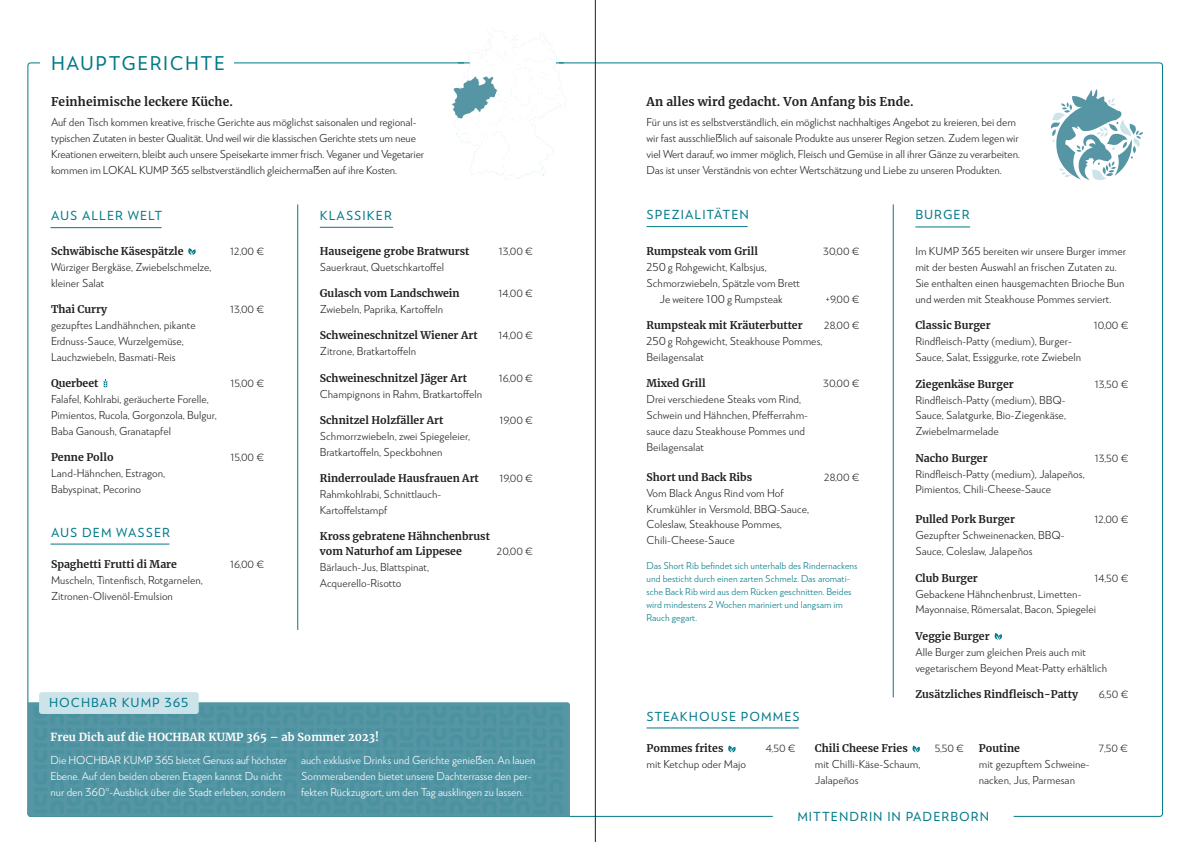
<style>
.page{position:relative;width:1191px;height:842px;background:#fff}
.page>*{position:absolute;margin:0;border:0;box-sizing:border-box;transform-origin:0 0}
.t1{font:500 19px "RNS Miles";letter-spacing:.08em;color:#007989}
.t2{font:500 12.5px "RNS Miles";letter-spacing:.08em;color:#007989}
.t3{font:700 12px "Merriweather";letter-spacing:.01em;color:#231f20}
.t4{font:11px/15.9px "RNS Miles";color:#231f20}
.t5{font:11px/15.9px "RNS Miles";letter-spacing:-.005em;color:#fff}
.t6{font:700 11px "Merriweather";letter-spacing:.01em;color:#fff}
.t7{font:700 10.5px/15px "Merriweather";color:#231f20}
.t8{font:10px "RNS Miles";color:#231f20}
.t9{font:9.5px/13px "RNS Miles";color:#007989}
</style>
<div class="page">
<hr style="left:297px;top:204px;width:1px;height:426px;background:#007989">
<svg style="left:451px;top:28px;width:116px;height:152px"></svg>
<svg style="left:188px;top:248px;width:8px;height:7px"></svg>
<hr style="left:50px;top:227px;width:112px;height:1px;background:#007989">
<hr style="left:50px;top:544px;width:119px;height:1px;background:#007989">
<hr style="left:320px;top:227px;width:73px;height:1px;background:#007989">
<hr style="left:646px;top:226px;width:101px;height:1px;background:#007989">
<svg style="left:28px;top:702px;width:542px;height:115px;background:#5797a5"></svg>
<div style="left:34px;top:706px;width:529px;height:108px;background:#5395a3"></div>
<hr style="left:549px;top:795px;width:14px;height:4px;background:#4b92a0">
<div style="left:39px;top:692px;width:160px;height:22px;background:#cce3ea;border-radius:3px"></div>
<hr style="left:915px;top:227px;width:55px;height:1px;background:#007989">
<svg style="left:1050px;top:89px;width:93px;height:91px"></svg>
<hr style="left:646px;top:728px;width:153px;height:1px;background:#007989">
<hr style="left:893px;top:204px;width:1px;height:493px;background:#007989">
<svg style="left:103px;top:379px;width:4px;height:8px"></svg>
<svg style="left:994px;top:633px;width:8px;height:7px"></svg>
<svg style="left:912px;top:745px;width:8px;height:7px"></svg>
<svg style="left:728px;top:745px;width:8px;height:7px"></svg>
<hr style="left:595px;top:0;width:1px;height:842px;background:#231f20">
<p class="t1" style="left:51px;top:51px;width:175px">HAUPTGERICHTE</p>
<p class="t3" style="left:51px;top:93px;width:183px">Feinheimische leckere Küche.</p>
<p class="t4" style="left:51px;top:114px;width:375px">Auf den Tisch kommen kreative, frische Gerichte aus möglichst saisonalen und regional&shy;typischen Zutaten in bester Qualität. Und weil wir die klassischen Gerichte stets um neue Kreationen erweitern, bleibt auch unsere Speisekarte immer frisch. Veganer und Vegetarier kommen im LOKAL KUMP 365 selbstverständlich gleichermaßen auf ihre Kosten.</p>
<p class="t2" style="left:51px;top:207px;width:113px">AUS ALLER WELT</p>
<p class="t2" style="left:320px;top:207px;width:73px">KLASSIKER</p>
<p class="t7" style="left:51px;top:243px;width:134px">Schwäbische Käsespätzle</p>
<p class="t8" style="left:230px;top:245px;width:35px">12,00 €</p>
<p class="t4" style="left:51px;top:259px;width:162px">Würziger Bergkäse, Zwiebelschmelze, kleiner Salat</p>
<p class="t7" style="left:51px;top:301px;width:58px">Thai Curry</p>
<p class="t8" style="left:230px;top:303px;width:36px">13,00 €</p>
<p class="t4" style="left:51px;top:317px;width:146px">gezupftes Landhähnchen, pikante<br>Erdnuss-Sauce, Wurzelgemüse,<br>Lauchzwiebeln, Basmati-Reis</p>
<p class="t7" style="left:51px;top:376px;width:49px">Querbeet</p>
<p class="t8" style="left:230px;top:377px;width:35px">15,00 €</p>
<p class="t4" style="left:51px;top:391px;width:167px">Falafel, Kohlrabi, geräucherte Forelle,<br>Pimientos, Rucola, Gorgonzola, Bulgur,<br>Baba Ganoush, Granatapfel</p>
<p class="t7" style="left:51px;top:450px;width:64px">Penne Pollo</p>
<p class="t8" style="left:230px;top:451px;width:35px">15,00 €</p>
<p class="t4" style="left:51px;top:465px;width:115px">Land-Hähnchen, Estragon,<br>Babyspinat, Pecorino</p>
<p class="t2" style="left:51px;top:524px;width:121px">AUS DEM WASSER</p>
<p class="t7" style="left:51px;top:556px;width:127px">Spaghetti Frutti di Mare</p>
<p class="t8" style="left:230px;top:558px;width:36px">16,00 €</p>
<p class="t4" style="left:51px;top:572px;width:153px">Muscheln, Tintenfisch, Rotgarnelen,<br>Zitronen-Olivenöl-Emulsion</p>
<p class="t7" style="left:320px;top:243px;width:151px">Hauseigene grobe Bratwurst</p>
<p class="t8" style="left:499px;top:245px;width:36px">13,00 €</p>
<p class="t4" style="left:320px;top:259px;width:126px">Sauerkraut, Quetschkartoffel</p>
<p class="t7" style="left:320px;top:286px;width:141px">Gulasch vom Landschwein</p>
<p class="t8" style="left:498px;top:287px;width:36px">14,00 €</p>
<p class="t4" style="left:320px;top:301px;width:125px">Zwiebeln, Paprika, Kartoffeln</p>
<p class="t7" style="left:320px;top:328px;width:159px">Schweineschnitzel Wiener Art</p>
<p class="t8" style="left:498px;top:329px;width:36px">14,00 €</p>
<p class="t4" style="left:320px;top:343px;width:98px">Zitrone, Bratkartoffeln</p>
<p class="t7" style="left:320px;top:370px;width:149px">Schweineschnitzel Jäger Art</p>
<p class="t8" style="left:499px;top:372px;width:36px">16,00 €</p>
<p class="t4" style="left:320px;top:385px;width:164px">Champignons in Rahm, Bratkartoffeln</p>
<p class="t7" style="left:320px;top:412px;width:125px">Schnitzel Holzfäller Art</p>
<p class="t8" style="left:499px;top:414px;width:35px">19,00 €</p>
<p class="t4" style="left:320px;top:428px;width:152px">Schmorrzwiebeln, zwei Spiegeleier,<br>Bratkartoffeln, Speckbohnen</p>
<p class="t7" style="left:320px;top:470px;width:161px">Rinderroulade Hausfrauen Art</p>
<p class="t8" style="left:499px;top:472px;width:35px">19,00 €</p>
<p class="t4" style="left:320px;top:486px;width:123px">Rahmkohlrabi, Schnittlauch-<br>Kartoffelstampf</p>
<p class="t7" style="left:320px;top:529px;width:172px">Kross gebratene Hähnchenbrust vom Naturhof am Lippesee</p>
<p class="t8" style="left:497px;top:545px;width:38px">20,00 €</p>
<p class="t4" style="left:320px;top:559px;width:111px">Bärlauch-Jus, Blattspinat,<br>Acquerello-Risotto</p>
<p class="t2" style="left:49px;top:695px;width:141px">HOCHBAR KUMP 365</p>
<p class="t6" style="left:51px;top:729px;width:330px">Freu Dich auf die HOCHBAR KUMP 365 – ab Sommer 2023!</p>
<p class="t5" style="left:51px;top:752px;width:238px">Die HOCHBAR KUMP 365 bietet Genuss auf höchster<br>Ebene. Auf den beiden oberen Etagen kannst Du nicht nur den 360°-Ausblick über die Stadt erleben, sondern</p>
<p class="t5" style="left:301px;top:752px;width:236px">auch exklusive Drinks und Gerichte genießen. An lauen<br>Sommerabenden bietet unsere Dachterrasse den per&shy;fekten Rückzugsort, um den Tag ausklingen zu lassen.</p>
<p class="t3" style="left:646px;top:93px;width:269px">An alles wird gedacht. Von Anfang bis Ende.</p>
<p class="t4" style="left:646px;top:114px;width:375px">Für uns ist es selbstverständlich, ein möglichst nachhaltiges Angebot zu kreieren, bei dem wir fast ausschließlich auf saisonale Produkte aus unserer Region setzen. Zudem legen wir viel Wert darauf, wo immer möglich, Fleisch und Gemüse in all ihrer Gänze zu verarbeiten.<br>Das ist unser Verständnis von echter Wertschätzung und Liebe zu unseren Produkten.</p>
<p class="t2" style="left:646px;top:206px;width:104px">SPEZIALITÄTEN</p>
<p class="t7" style="left:646px;top:243px;width:113px">Rumpsteak vom Grill</p>
<p class="t8" style="left:823px;top:245px;width:38px">30,00 €</p>
<p class="t4" style="left:646px;top:259px;width:155px">250 g Rohgewicht, Kalbsjus,<br>Schmorzwiebeln, Spätzle vom Brett</p>
<p class="t4" style="left:659px;top:291px;width:125px">Je weitere 100 g Rumpsteak</p>
<p class="t8" style="left:825px;top:293px;width:36px">+9,00 €</p>
<p class="t7" style="left:646px;top:317px;width:158px">Rumpsteak mit Kräuterbutter</p>
<p class="t8" style="left:824px;top:319px;width:37px">28,00 €</p>
<p class="t4" style="left:646px;top:333px;width:177px">250 g Rohgewicht, Steakhouse Pommes,<br>Beilagensalat</p>
<p class="t7" style="left:646px;top:376px;width:61px">Mixed Grill</p>
<p class="t8" style="left:823px;top:377px;width:38px">30,00 €</p>
<p class="t4" style="left:646px;top:391px;width:163px">Drei verschiedene Steaks vom Rind,<br>Schwein und Hähnchen, Pfefferrahm&shy;sauce dazu Steakhouse Pommes und<br>Beilagensalat</p>
<p class="t7" style="left:646px;top:469px;width:107px">Short und Back Ribs</p>
<p class="t8" style="left:824px;top:471px;width:37px">28,00 €</p>
<p class="t4" style="left:646px;top:485px;width:164px">Vom Black Angus Rind vom Hof<br>Krumkühler in Versmold, BBQ-Sauce,<br>Coleslaw, Steakhouse Pommes,<br>Chili-Cheese-Sauce</p>
<p class="t9" style="left:646px;top:559px;width:213px">Das Short Rib befindet sich unterhalb des Rindernackens und besticht durch einen zarten Schmelz. Das aromati&shy;sche Back Rib wird aus dem Rücken geschnitten. Beides wird mindestens 2 Wochen mariniert und langsam im Rauch gegart.</p>
<p class="t2" style="left:646px;top:708px;width:155px">STEAKHOUSE POMMES</p>
<p class="t2" style="left:915px;top:206px;width:56px">BURGER</p>
<p class="t4" style="left:915px;top:243px;width:212px">Im KUMP 365 bereiten wir unsere Burger immer mit der besten Auswahl an frischen Zutaten zu.<br>Sie enthalten einen hausgemachten Brioche Bun und werden mit Steakhouse Pommes serviert.</p>
<p class="t7" style="left:915px;top:318px;width:77px">Classic Burger</p>
<p class="t8" style="left:1094px;top:319px;width:36px">10,00 €</p>
<p class="t4" style="left:915px;top:333px;width:167px">Rindfleisch-Patty (medium), Burger-<br>Sauce, Salat, Essiggurke, rote Zwiebeln</p>
<p class="t7" style="left:915px;top:376px;width:100px">Ziegenkäse Burger</p>
<p class="t8" style="left:1094px;top:378px;width:35px">13,50 €</p>
<p class="t4" style="left:915px;top:391px;width:152px;text-align:justify">Rindfleisch-Patty (medium), BBQ-Sauce, Salatgurke, Bio-Ziegenkäse, Zwiebelmarmelade</p>
<p class="t7" style="left:915px;top:450px;width:74px">Nacho Burger</p>
<p class="t8" style="left:1094px;top:452px;width:35px">13,50 €</p>
<p class="t4" style="left:915px;top:465px;width:171px">Rindfleisch-Patty (medium), Jalapeños,<br>Pimientos, Chili-Cheese-Sauce</p>
<p class="t7" style="left:915px;top:512px;width:101px">Pulled Pork Burger</p>
<p class="t8" style="left:1094px;top:513px;width:35px">12,00 €</p>
<p class="t4" style="left:915px;top:527px;width:151px">Gezupfter Schweinenacken, BBQ-<br>Sauce, Coleslaw, Jalapeños</p>
<p class="t7" style="left:915px;top:570px;width:64px">Club Burger</p>
<p class="t8" style="left:1094px;top:572px;width:35px">14,50 €</p>
<p class="t4" style="left:915px;top:585px;width:182px">Gebackene Hähnchenbrust, Limetten-<br>Mayonnaise, Römersalat, Bacon, Spiegelei</p>
<p class="t7" style="left:915px;top:628px;width:76px">Veggie Burger</p>
<p class="t4" style="left:915px;top:644px;width:193px">Alle Burger zum gleichen Preis auch mit vegetarischem Beyond Meat-Patty erhältlich</p>
<p class="t7" style="left:915px;top:686px;width:164px">Zusätzliches Rindfleisch-Patty</p>
<p class="t8" style="left:1098px;top:688px;width:31px">6,50 €</p>
<p class="t7" style="left:646px;top:741px;width:78px">Pommes frites</p>
<p class="t8" style="left:765px;top:742px;width:31px">4,50 €</p>
<p class="t4" style="left:646px;top:756px;width:101px">mit Ketchup oder Majo</p>
<p class="t7" style="left:815px;top:741px;width:94px">Chili Cheese Fries</p>
<p class="t8" style="left:934px;top:742px;width:31px">5,50 €</p>
<p class="t4" style="left:815px;top:756px;width:107px">mit Chilli-Käse-Schaum,<br>Jalapeños</p>
<p class="t7" style="left:979px;top:741px;width:43px">Poutine</p>
<p class="t8" style="left:1099px;top:742px;width:30px">7,50 €</p>
<p class="t4" style="left:979px;top:756px;width:112px">mit gezupftem Schweine&shy;nacken, Jus, Parmesan</p>
<p class="t2" style="left:797px;top:808px;width:193px">MITTENDRIN IN PADERBORN</p>
</div>
